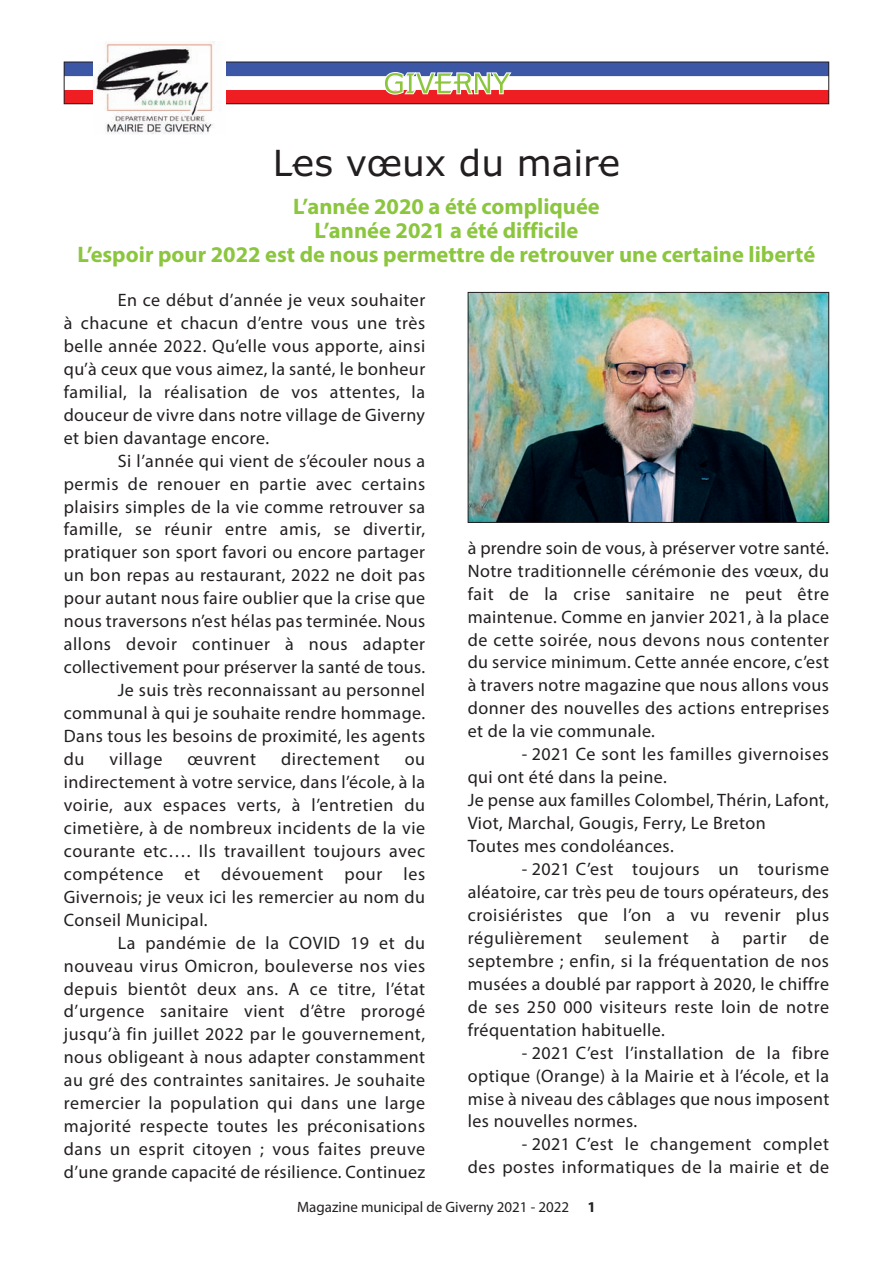
<style>
.page{position:relative;width:894px;height:1263px;background:#fff}
.page>*{position:absolute;margin:0;border:0;box-sizing:border-box;transform-origin:0 0}
.t1{font:36px "XBOX360";color:#231f20}
.t2{font:700 22.5px/24px "Myriad Pro";color:#8bc63e;text-align:center}
.t3{font:18px/23px "Myriad Pro";letter-spacing:.025em;color:#231f20;text-align:justify}
.t4{font:15px "Myriad Pro";color:#231f20}
.s1{font-weight:700}
</style>
<div class="page">
<img style="left:66px;top:64px;width:761px;height:38px">
<div style="left:64px;top:62px;width:765px;height:42px;border:1px solid #231f20"></div>
<img style="left:94px;top:42px;width:131px;height:92px">
<svg style="left:384px;top:72px;width:127px;height:23px"></svg>
<img style="left:470px;top:294px;width:357px;height:227px">
<div style="left:468px;top:292px;width:361px;height:231px;border:1px solid #231f20"></div>
<h1 class="t1" style="left:273px;top:148px;width:349px">Les vœux du maire</h1>
<p class="t2" style="left:78px;top:196px;width:739px">L’année 2020 a été compliquée<br>L’année 2021 a été difficile<br>L’espoir pour 2022 est de nous permettre de retrouver une certaine liberté</p>
<p class="t3" style="left:64px;top:290px;width:363px;text-indent:54px">En ce début d’année je veux souhaiter à chacune et chacun d’entre vous une très belle année 2022. Qu’elle vous apporte, ainsi qu’à ceux que vous aimez, la santé, le bonheur familial, la réalisation de vos attentes, la douceur de vivre dans notre village de Giverny et bien davantage encore.</p>
<p class="t3" style="left:118px;top:451px;width:309px">Si l’année qui vient de s’écouler nous a</p>
<p class="t3" style="left:64px;top:474px;width:363px">permis de renouer en partie avec certains</p>
<p class="t3" style="left:64px;top:496px;width:363px">plaisirs simples de la vie comme retrouver sa</p>
<p class="t3" style="left:64px;top:519px;width:363px">famille, se réunir entre amis, se divertir,</p>
<p class="t3" style="left:64px;top:542px;width:363px">pratiquer son sport favori ou encore partager</p>
<p class="t3" style="left:64px;top:565px;width:363px">un bon repas au restaurant, 2022 ne doit pas</p>
<p class="t3" style="left:64px;top:588px;width:363px">pour autant nous faire oublier que la crise que</p>
<p class="t3" style="left:64px;top:611px;width:363px">nous traversons n’est hélas pas terminée. Nous</p>
<p class="t3" style="left:64px;top:634px;width:363px">allons devoir continuer à nous adapter</p>
<p class="t3" style="left:64px;top:657px;width:363px">collectivement pour préserver la santé de tous.</p>
<p class="t3" style="left:118px;top:680px;width:309px">Je suis très reconnaissant au personnel</p>
<p class="t3" style="left:64px;top:703px;width:363px">communal à qui je souhaite rendre hommage.</p>
<p class="t3" style="left:64px;top:726px;width:363px">Dans tous les besoins de proximité, les agents</p>
<p class="t3" style="left:64px;top:749px;width:22px">du</p>
<p class="t3" style="left:110px;top:749px;width:54px">village</p>
<p class="t3" style="left:188px;top:749px;width:70px">œuvrent</p>
<p class="t3" style="left:281px;top:749px;width:100px">directement</p>
<p class="t3" style="left:64px;top:749px;width:363px;text-indent:341px">ou indirectement à votre service, dans l’école, à la voirie, aux espaces verts, à l’entretien du cimetière, à de nombreux incidents de la vie courante etc…. Ils travaillent toujours avec compétence et dévouement pour les Givernois; je veux ici les remercier au nom du Conseil Municipal.</p>
<p class="t3" style="left:64px;top:933px;width:363px;text-indent:54px">La pandémie de la COVID 19 et du nouveau virus Omicron, bouleverse nos vies depuis bientôt deux ans. A ce titre, l’état d’urgence sanitaire vient d’être prorogé jusqu’à fin juillet 2022 par le gouvernement, nous obligeant à nous adapter constamment au gré des contraintes sanitaires. Je souhaite remercier la population qui dans une large majorité respecte toutes les préconisations dans un esprit citoyen ; vous faites preuve d’une grande capacité de résilience. Continuez</p>
<p class="t3" style="left:468px;top:538px;width:363px">à prendre soin de vous, à préserver votre santé.<br>Notre traditionnelle cérémonie des vœux, du fait de la crise sanitaire ne peut être maintenue. Comme en janvier 2021, à la place de cette soirée, nous devons nous contenter du service minimum. Cette année encore, c’est à travers notre magazine que nous allons vous donner des nouvelles des actions entreprises et de la vie communale.</p>
<p class="t3" style="left:468px;top:744px;width:363px;text-align:left;text-indent:54px">- 2021 Ce sont les familles givernoises qui ont été dans la peine.<br>Je pense aux familles Colombel, Thérin, Lafont, Viot, Marchal, Gougis, Ferry, Le Breton<br>Toutes mes condoléances.</p>
<p class="t3" style="left:468px;top:859px;width:363px;text-indent:54px">- 2021 C’est toujours un tourisme aléatoire, car très peu de tours opérateurs, des croisiéristes que l’on a vu revenir plus régulièrement seulement à partir de septembre ; enfin, si la fréquentation de nos musées a doublé par rapport à 2020, le chiffre de ses 250 000 visiteurs reste loin de notre fréquentation habituelle.</p>
<p class="t3" style="left:468px;top:1043px;width:363px;text-indent:54px">- 2021 C’est l’installation de la fibre optique (Orange) à la Mairie et à l’école, et la mise à niveau des câblages que nous imposent les nouvelles normes.</p>
<p class="t3" style="left:468px;top:1134px;width:363px;text-align:right">- 2021 C’est le changement complet<br>des postes informatiques de la mairie et de</p>
<p class="t4" style="left:297px;top:1201px;width:300px">Magazine municipal de Giverny 2021 - 2022 <span class="s1">1</span></p>
</div>
